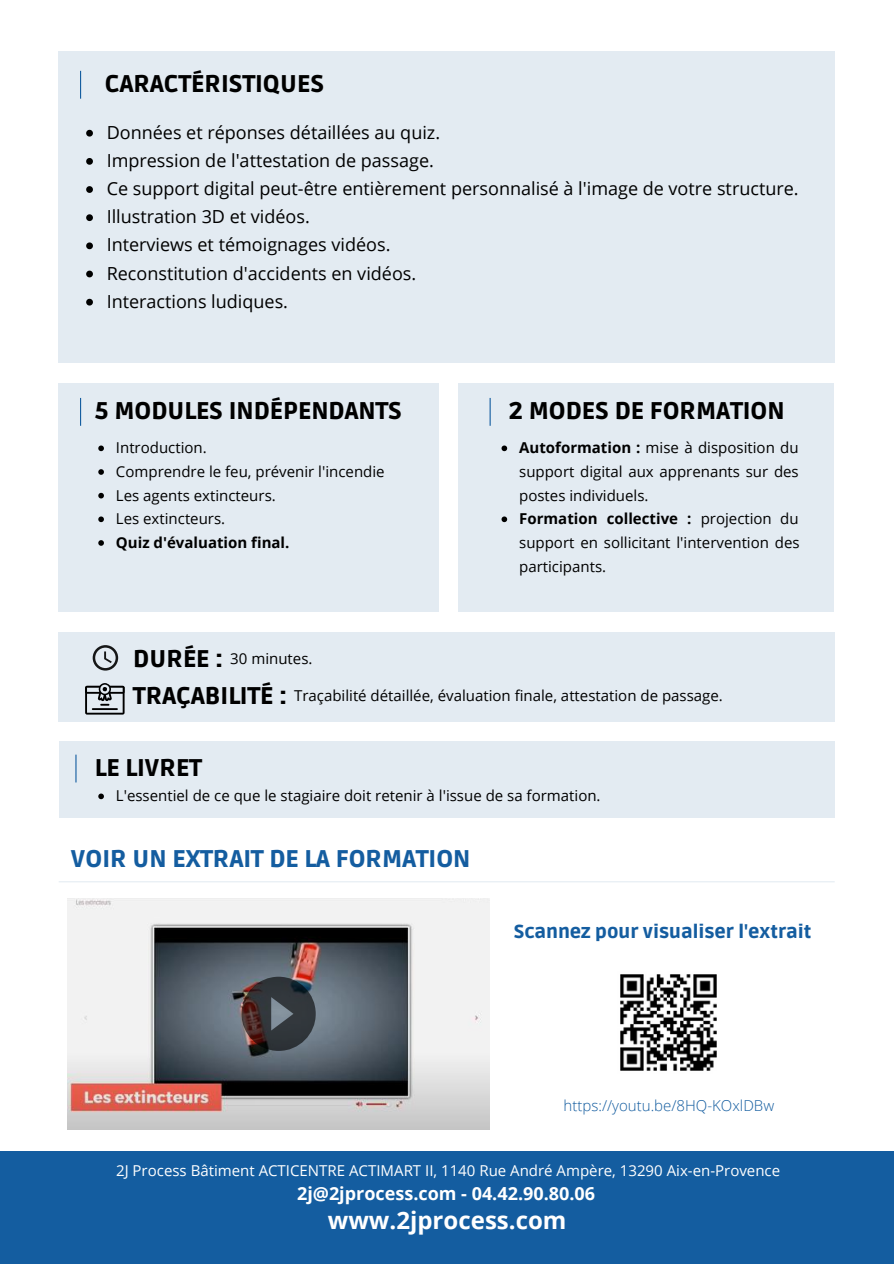
<style>
.page{position:relative;width:894px;height:1264px;background:#fff}
.page>*{position:absolute;margin:0;border:0;box-sizing:border-box;transform-origin:0 0}
.t1{font:900 24px/37.3px "Ruda";color:#000}
.t2{font:900 24px "Ruda";color:#145da0}
.t3{font:700 24px "Open Sans";color:#fff}
.t4{font:900 18.75px "Ruda";color:#145da0}
.t5{font:18px/28.2px "Open Sans";color:#000}
.t6{font:700 18px "Open Sans";color:#fff}
.t7{font:15px/23.7px "Open Sans";color:#000}
.t8{font:15px "Open Sans";color:#fff}
.t9{font:300 15px "Open Sans";color:#145da0}
.t10{font:700 15px "Open Sans";color:#000}
.s1{font-weight:700}
</style>
<div class="page">
<div style="left:59px;top:632px;width:775px;height:89px;background:#e3ebf2"></div>
<svg style="left:93px;top:645px;width:25px;height:25px"></svg>
<div style="left:58px;top:51px;width:776px;height:311px;background:#e3ebf2"></div>
<div style="left:59px;top:383px;width:379px;height:228px;background:#e3ebf2"></div>
<div style="left:458px;top:383px;width:376px;height:228px;background:#e3ebf2"></div>
<div style="left:0;top:1151px;width:893px;height:112px;background:#145da0"></div>
<img style="left:67px;top:898px;width:423px;height:231px">
<img style="left:241px;top:976px;width:74px;height:74px">
<svg style="left:86px;top:130px;width:7px;height:7px"></svg>
<svg style="left:86px;top:158px;width:7px;height:7px"></svg>
<svg style="left:86px;top:186px;width:7px;height:7px"></svg>
<svg style="left:86px;top:214px;width:7px;height:7px"></svg>
<svg style="left:86px;top:242px;width:7px;height:7px"></svg>
<svg style="left:86px;top:270px;width:7px;height:7px"></svg>
<svg style="left:86px;top:299px;width:7px;height:6px"></svg>
<svg style="left:98px;top:445px;width:6px;height:6px"></svg>
<svg style="left:98px;top:469px;width:6px;height:6px"></svg>
<svg style="left:98px;top:493px;width:6px;height:5px"></svg>
<svg style="left:98px;top:516px;width:6px;height:6px"></svg>
<svg style="left:98px;top:540px;width:6px;height:6px"></svg>
<svg style="left:501px;top:445px;width:6px;height:6px"></svg>
<svg style="left:501px;top:516px;width:6px;height:6px"></svg>
<svg style="left:59px;top:881px;width:775px;height:1px"></svg>
<div style="left:59px;top:741px;width:775px;height:76px;background:#e3ebf2"></div>
<svg style="left:80px;top:398px;width:1px;height:28px"></svg>
<svg style="left:98px;top:793px;width:6px;height:6px"></svg>
<svg style="left:489px;top:398px;width:1px;height:28px"></svg>
<svg style="left:80px;top:71px;width:1px;height:28px"></svg>
<svg style="left:75px;top:754px;width:1px;height:28px"></svg>
<img style="left:620px;top:974px;width:97px;height:97px">
<svg style="left:85px;top:683px;width:39px;height:31px"></svg>
<hr style="left:92px;top:708px;width:26px;height:2px;background:#000">
<h1 class="t1" style="left:105px;top:66px;width:220px">CARACTÉRISTIQUES</h1>
<p class="t5" style="left:107px;top:118px;width:693px">Données et réponses détaillées au quiz.<br>Impression de l'attestation de passage.<br>Ce support digital peut-être entièrement personnalisé à l'image de votre structure.<br>Illustration 3D et vidéos.<br>Interviews et témoignages vidéos.<br>Reconstitution d'accidents en vidéos.<br>Interactions ludiques.</p>
<h1 class="t1" style="left:95px;top:393px;width:308px">5 MODULES INDÉPENDANTS</h1>
<h1 class="t1" style="left:508px;top:393px;width:277px">2 MODES DE FORMATION</h1>
<p class="t7" style="left:116px;top:436px;width:270px">Introduction.<br>Comprendre le feu, prévenir l'incendie<br>Les agents extincteurs.<br>Les extincteurs.</p>
<p class="t10" style="left:116px;top:532px;width:175px">Quiz d'évaluation final.</p>
<p class="t7" style="left:519px;top:436px;width:282px"><span class="s1">Autoformation :</span> mise à disposition du support digital aux apprenants sur des postes individuels.<br><span class="s1">Formation collective :</span> projection du support en sollicitant l'intervention des participants.</p>
<h1 class="t1" style="left:133px;top:640px;width:155px">DURÉE :<br>TRAÇABILITÉ :</h1>
<p class="t7" style="left:230px;top:646px;width:84px">30 minutes.</p>
<p class="t7" style="left:294px;top:683px;width:430px">Traçabilité détaillée, évaluation finale, attestation de passage.</p>
<h1 class="t1" style="left:95px;top:749px;width:108px">LE LIVRET</h1>
<p class="t7" style="left:116px;top:783px;width:486px">L'essentiel de ce que le stagiaire doit retenir à l'issue de sa formation.</p>
<h1 class="t2" style="left:71px;top:844px;width:401px">VOIR UN EXTRAIT DE LA FORMATION</h1>
<p class="t4" style="left:513px;top:921px;width:299px">Scannez pour visualiser l'extrait</p>
<p class="t9" style="left:563px;top:1094px;width:212px">https://youtu.be/8HQ-KOxlDBw</p>
<p class="t8" style="left:116px;top:1159px;width:665px">2J Process Bâtiment ACTICENTRE ACTIMART II, 1140 Rue André Ampère, 13290 Aix-en-Provence</p>
<p class="t6" style="left:297px;top:1180px;width:299px">2j@2jprocess.com - 04.42.90.80.06</p>
<h1 class="t3" style="left:328px;top:1203px;width:240px">www.2jprocess.com</h1>
</div>
